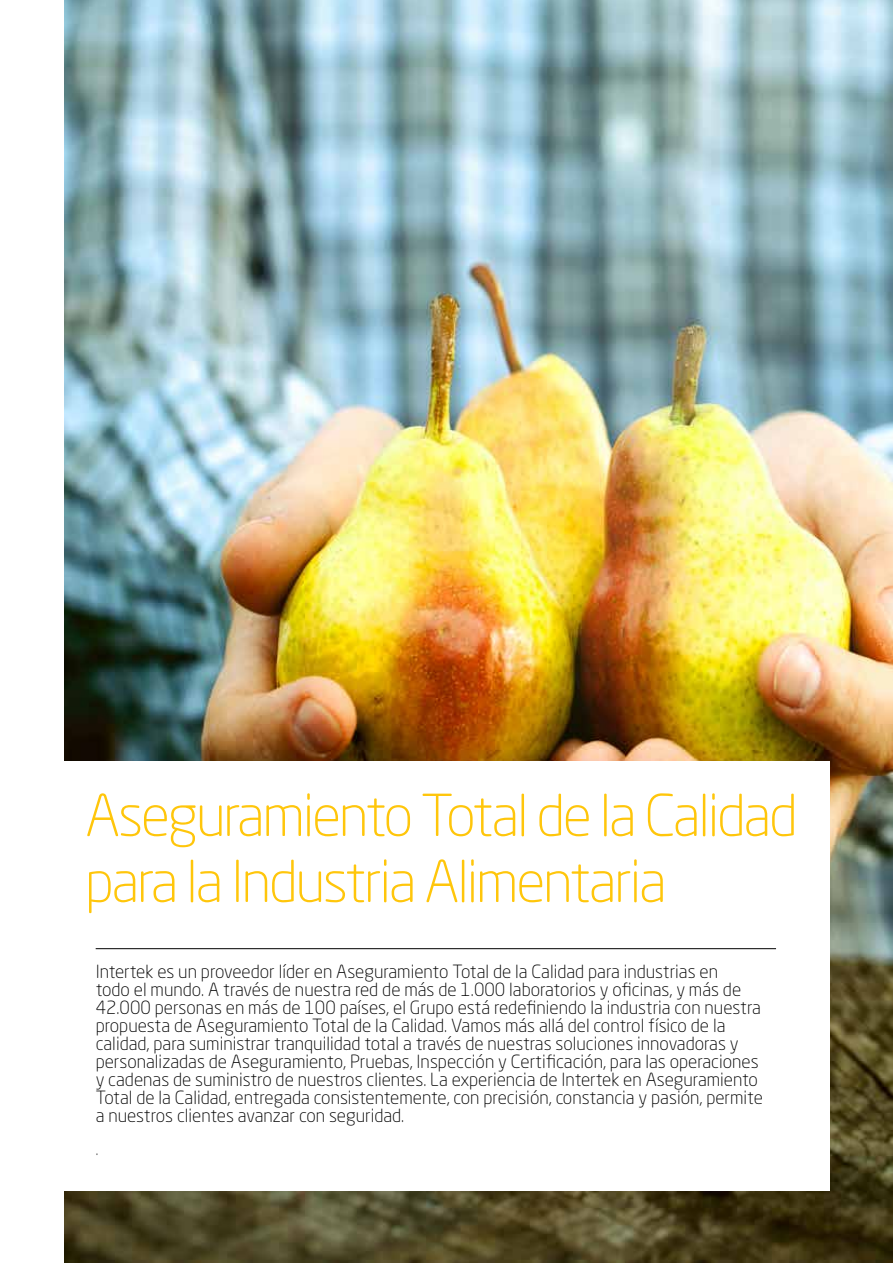
<style>
.page{position:relative;width:893px;height:1263px;background:#fff}
.page>*{position:absolute;margin:0;border:0;box-sizing:border-box;transform-origin:0 0}
.t1{font:300 57px/66px "Neo Sans Std";letter-spacing:-.04em;color:#ffc60b}
.t2{font:300 18px/18px "Neo Sans Std";color:#000}
.t3{font:300 15px "Neo Sans Std";color:#000}
</style>
<div class="page">
<img style="left:65px;top:0;width:828px;height:1263px">
<div style="left:0;top:761px;width:829px;height:430px;background:#fff"></div>
<hr style="left:96px;top:948px;width:680px;height:1px;background:#000">
<h1 class="t1" style="left:85px;top:782px;width:714px">Aseguramiento Total de la Calidad para la Industria Alimentaria</h1>
<p class="t2" style="left:96px;top:962px;width:669px">Intertek es un proveedor líder en Aseguramiento Total de la Calidad para industrias en<br>todo el mundo. A través de nuestra red de más de 1.000 laboratorios y oficinas, y más de 42.000 personas en más de 100 países, el Grupo está redefiniendo la industria con nuestra propuesta de Aseguramiento Total de la Calidad. Vamos más allá del control físico de la calidad, para suministrar tranquilidad total a través de nuestras soluciones innovadoras y personalizadas de Aseguramiento, Pruebas, Inspección y Certificación, para las operaciones y cadenas de suministro de nuestros clientes. La experiencia de Intertek en Aseguramiento Total de la Calidad, entregada consistentemente, con precisión, constancia y pasión, permite a nuestros clientes avanzar con seguridad.</p>
<p class="t3" style="left:96px;top:1140px;width:4px">.</p>
</div>
